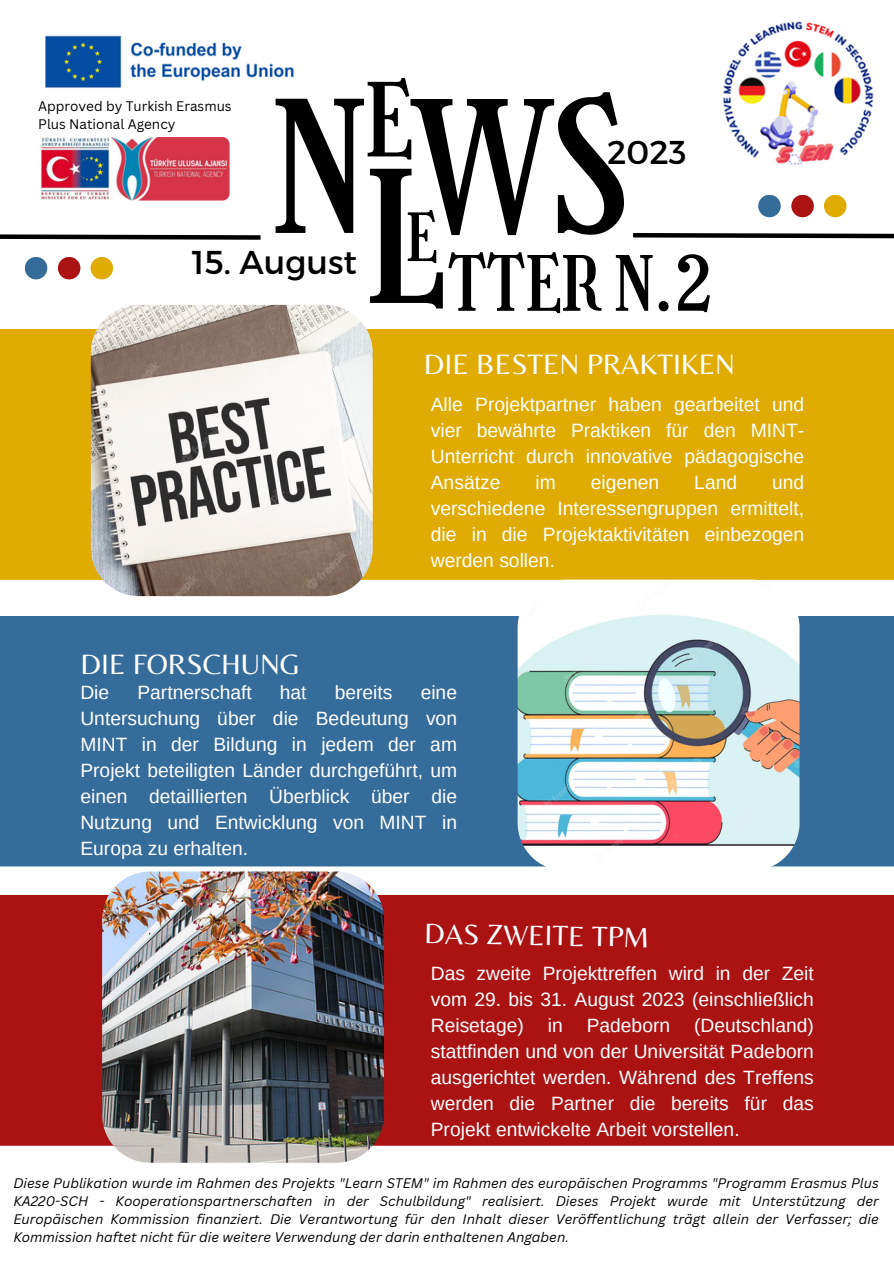
<style>
.page{position:relative;width:894px;height:1264px;background:#fff}
.page>*{position:absolute;margin:0;border:0;box-sizing:border-box;transform-origin:0 0}
.t1{font:178.8px "Girassol";color:#000}
.t2{font:178.5px "Girassol";color:#000}
.t3{font:99.45px "Girassol";color:#000}
.t4{font:74.4px "Girassol";color:#000}
.t5{font:64.8px "Girassol";color:#000}
.t6{font:33px "Montserrat";color:#000}
.t7{font:29.1px "Belleza";color:#fff}
.t8{font:19.2px/25.8px "Arimo";color:#fff;text-align:justify}
.t9{font:italic 13.5px/18px "Canva Sans";color:#000;text-align:justify}
.t10{font:13.5px/18px "Canva Sans";color:#000}
.s1{font-size:178.8px}
</style>
<div class="page">
<svg style="left:0;top:234px;width:261px;height:6px"></svg>
<svg style="left:633px;top:233px;width:260px;height:6px"></svg>
<div style="left:0;top:615px;width:893px;height:251px;background:#356c9a"></div>
<div style="left:0;top:329px;width:893px;height:251px;background:#dfab04"></div>
<img style="left:91px;top:305px;width:281px;height:291px;border-radius:48px">
<div style="left:758px;top:195px;width:22px;height:22px;background:#356c9a;border-radius:50%"></div>
<div style="left:791px;top:195px;width:22px;height:22px;background:#ab1212;border-radius:50%"></div>
<div style="left:823px;top:195px;width:23px;height:22px;background:#dfab04;border-radius:50%"></div>
<div style="left:0;top:894px;width:893px;height:251px;background:#ab1212"></div>
<img style="left:102px;top:871px;width:282px;height:291px;border-radius:48px">
<div style="left:25px;top:257px;width:22px;height:22px;background:#356c9a;border-radius:50%"></div>
<div style="left:58px;top:257px;width:22px;height:22px;background:#ab1212;border-radius:50%"></div>
<div style="left:90px;top:257px;width:23px;height:22px;background:#dfab04;border-radius:50%"></div>
<img style="left:517px;top:579px;width:282px;height:291px;border-radius:48px">
<img style="left:722px;top:21px;width:152px;height:144px">
<img style="left:45px;top:35px;width:249px;height:53px">
<img style="left:41px;top:137px;width:189px;height:63px">
<h5 class="t3" style="left:364px;top:62px;width:50px">E</h5>
<h3 class="t10" style="left:38px;top:97px;width:195px">Approved by Turkish Erasmus<br>Plus National Agency</h3>
<h4 class="t2" style="left:274px;top:64px;width:355px"><span class="s1">N</span> WS</h4>
<h4 class="t6" style="left:607px;top:131px;width:81px">2023</h4>
<h4 class="t1" style="left:364px;top:134px;width:82px">L</h4>
<p class="t5" style="left:406px;top:200px;width:33px">E</p>
<p class="t6" style="left:192px;top:240px;width:167px">15. August</p>
<h5 class="t4" style="left:447px;top:240px;width:268px">TTER N.2</h5>
<p class="t7" style="left:424px;top:347px;width:312px">DIE BESTEN PRAKTIKEN</p>
<p class="t7" style="left:80px;top:646px;width:221px">DIE FORSCHUNG</p>
<p class="t8" style="left:430px;top:391px;width:375px">Alle Projektpartner haben gearbeitet und vier bewährte Praktiken für den MINT-Unterricht durch innovative pädagogische Ansätze</p>
<p class="t8" style="left:430px;top:469px;width:375px;text-indent:341px">und verschiedene Interessengruppen ermittelt, die in die Projektaktivitäten einbezogen werden sollen.</p>
<p class="t8" style="left:535px;top:469px;width:22px">im</p>
<p class="t8" style="left:590px;top:469px;width:70px">eigenen</p>
<p class="t8" style="left:694px;top:469px;width:44px">Land</p>
<h3 class="t8" style="left:80px;top:679px;width:378px;text-indent:340px">eine Untersuchung über die Bedeutung von MINT in der Bildung in jedem der am Projekt beteiligten Länder durchgeführt, um einen detaillierten Überblick über die Nutzung und Entwicklung von MINT in Europa zu erhalten.</h3>
<h3 class="t8" style="left:80px;top:679px;width:30px">Die</h3>
<h3 class="t8" style="left:137px;top:679px;width:116px">Partnerschaft</h3>
<h3 class="t8" style="left:280px;top:679px;width:28px">hat</h3>
<h3 class="t8" style="left:335px;top:679px;width:59px">bereits</h3>
<p class="t7" style="left:424px;top:916px;width:227px;rotate:1deg">DAS ZWEITE TPM</p>
<h1 class="t8" style="left:430px;top:960px;width:384px">Das zweite Projekttreffen wird in der Zeit vom 29. bis 31. August 2023 (einschließlich Reisetage) in Padeborn (Deutschland) stattfinden und von der Universität Padeborn ausgerichtet werden. Während des Treffens werden die Partner die bereits für das Projekt entwickelte Arbeit vorstellen.</h1>
<p class="t9" style="left:13px;top:1173px;width:866px">Diese Publikation wurde im Rahmen des Projekts "Learn STEM" im Rahmen des europäischen Programms "Programm Erasmus Plus KA220-SCH - Kooperationspartnerschaften in der Schulbildung" realisiert. Dieses Projekt wurde mit Unterstützung der Europäischen Kommission finanziert. Die Verantwortung für den Inhalt dieser Veröffentlichung trägt allein der Verfasser; die Kommission haftet nicht für die weitere Verwendung der darin enthaltenen Angaben.</p>
</div>
